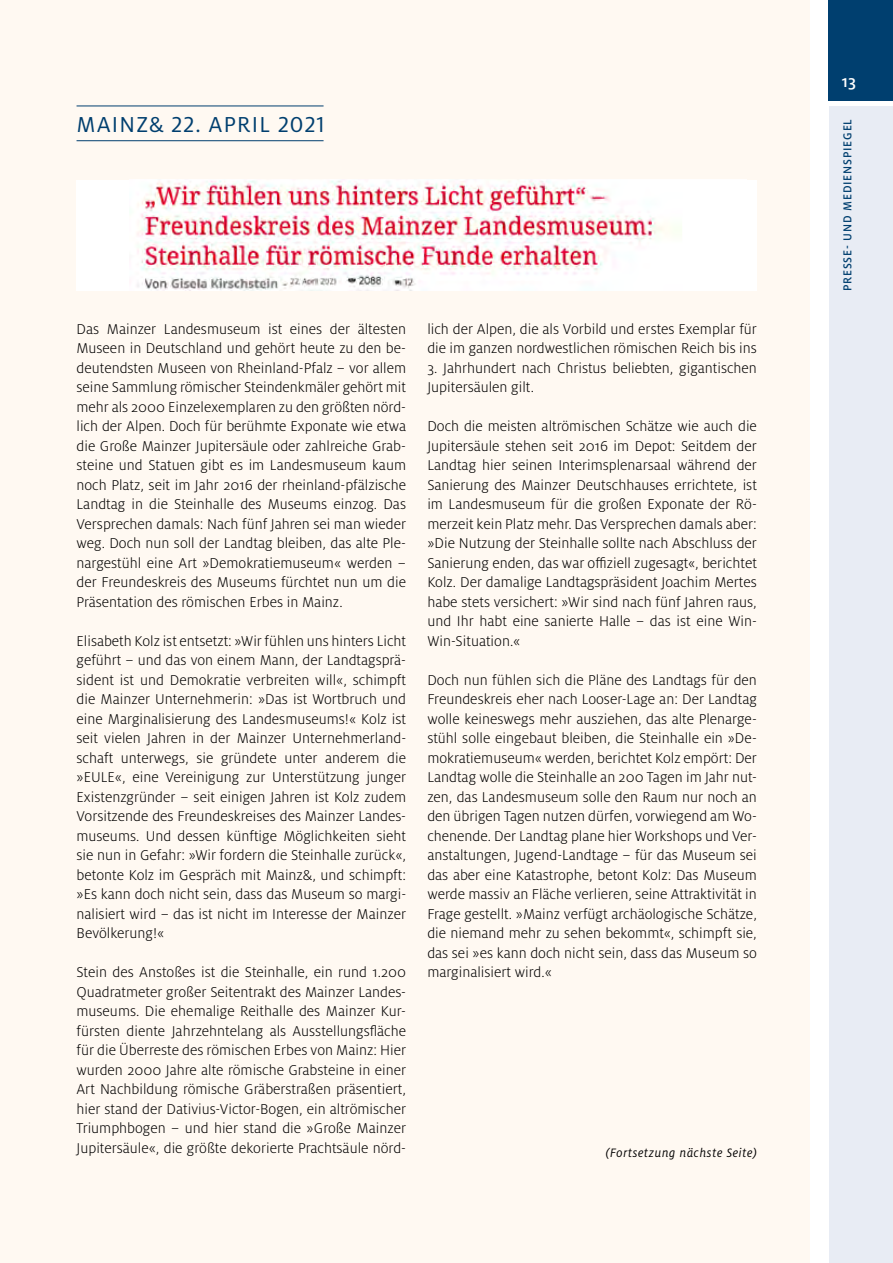
<style>
.page{position:relative;width:893px;height:1263px;background:#fff}
.page>*{position:absolute;margin:0;border:0;box-sizing:border-box;transform-origin:0 0}
.t1{font:24px "Milo OT";letter-spacing:.05em;color:#003f6f}
.t2{font:500 18px "Milo OT";color:#fff}
.t3{font:300 15.75px/19.5px "Milo OT";color:#000;text-align:justify}
.t4{font:italic 13.5px "Milo OT";letter-spacing:.05em;color:#000}
.t5{font:500 12.75px "Milo OT";letter-spacing:.07em;color:#003f6f;scale:.95 1}
</style>
<div class="page">
<div style="left:0;top:0;width:809px;height:1263px;background:#fff9f2"></div>
<div style="left:829px;top:0;width:64px;height:100px;background:#003f6f"></div>
<div style="left:829px;top:106px;width:64px;height:1157px;background:#e8ecf4"></div>
<hr style="left:77px;top:106px;width:247px;height:1px;background:#003f6f">
<hr style="left:77px;top:140px;width:247px;height:1px;background:#003f6f">
<div style="left:77px;top:180px;width:680px;height:110px;background:#fff"></div>
<img style="left:137px;top:180px;width:545px;height:110px">
<h1 class="t1" style="left:77px;top:111px;width:249px">MAINZ&amp; 22. APRIL 2021</h1>
<p class="t3" style="left:77px;top:319px;width:331px">Das Mainzer Landesmuseum ist eines der ältesten Museen in Deutschland und gehört heute zu den be&shy;deutendsten Museen von Rheinland-Pfalz – vor allem seine Sammlung römischer Steindenkmäler gehört mit mehr als 2000 Einzelexemplaren zu den größten nörd&shy;lich der Alpen. Doch für berühmte Exponate wie etwa die Große Mainzer Jupitersäule oder zahlreiche Grab&shy;steine und Statuen gibt es im Landesmuseum kaum noch Platz, seit im Jahr 2016 der rheinland-pfälzische Landtag in die Steinhalle des Museums einzog. Das Versprechen damals: Nach fünf Jahren sei man wieder weg. Doch nun soll der Landtag bleiben, das alte Ple&shy;nargestühl eine Art »Demokratiemuseum« werden – der Freundeskreis des Museums fürchtet nun um die Präsentation des römischen Erbes in Mainz.</p>
<p class="t3" style="left:77px;top:631px;width:331px">Elisabeth Kolz ist entsetzt: »Wir fühlen uns hinters Licht geführt – und das von einem Mann, der Landtagsprä&shy;sident ist und Demokratie verbreiten will«, schimpft die Mainzer Unternehmerin: »Das ist Wortbruch und eine Marginalisierung des Landesmuseums!« Kolz ist seit vielen Jahren in der Mainzer Unternehmerland&shy;schaft unterwegs, sie gründete unter anderem die »EULE«, eine Vereinigung zur Unterstützung junger Existenzgründer – seit einigen Jahren ist Kolz zudem Vorsitzende des Freundeskreises des Mainzer Landes&shy;museums. Und dessen künftige Möglichkeiten sieht sie nun in Gefahr: »Wir fordern die Steinhalle zurück«, betonte Kolz im Gespräch mit Mainz&amp;, und schimpft: »Es kann doch nicht sein, dass das Museum so margi&shy;nalisiert wird – das ist nicht im Interesse der Mainzer Bevölkerung!«</p>
<p class="t3" style="left:77px;top:963px;width:331px">Stein des Anstoßes ist die Steinhalle, ein rund 1.200<br>Quadratmeter großer Seitentrakt des Mainzer Landes&shy;museums. Die ehemalige Reithalle des Mainzer Kur&shy;fürsten diente Jahrzehntelang als Ausstellungsfläche für die Überreste des römischen Erbes von Mainz: Hier wurden 2000 Jahre alte römische Grabsteine in einer Art Nachbildung römische Gräberstraßen präsentiert, hier stand der Dativius-Victor-Bogen, ein altrömischer Triumphbogen – und hier stand die »Große Mainzer Jupitersäule«, die größte dekorierte Prachtsäule nörd-</p>
<p class="t3" style="left:427px;top:319px;width:331px">lich der Alpen, die als Vorbild und erstes Exemplar für die im ganzen nordwestlichen römischen Reich bis ins</p>
<p class="t3" style="left:427px;top:358px;width:331px">3. Jahrhundert nach Christus beliebten, gigantischen<br>Jupitersäulen gilt.</p>
<p class="t3" style="left:427px;top:417px;width:331px">Doch die meisten altrömischen Schätze wie auch die Jupitersäule stehen seit 2016 im Depot: Seitdem der Landtag hier seinen Interimsplenarsaal während der Sanierung des Mainzer Deutschhauses errichtete, ist im Landesmuseum für die großen Exponate der Rö&shy;merzeit kein Platz mehr. Das Versprechen damals aber: »Die Nutzung der Steinhalle sollte nach Abschluss der Sanierung enden, das war offiziell zugesagt«, berichtet Kolz. Der damalige Landtagspräsident Joachim Mertes habe stets versichert: »Wir sind nach fünf Jahren raus, und Ihr habt eine sanierte Halle – das ist eine Win-Win-Situation.«</p>
<p class="t3" style="left:427px;top:670px;width:331px">Doch nun fühlen sich die Pläne des Landtags für den Freundeskreis eher nach Looser-Lage an: Der Landtag wolle keineswegs mehr ausziehen, das alte Plenarge&shy;stühl solle eingebaut bleiben, die Steinhalle ein »De&shy;mokratiemuseum« werden, berichtet Kolz empört: Der Landtag wolle die Steinhalle an 200 Tagen im Jahr nut&shy;zen, das Landesmuseum solle den Raum nur noch an den übrigen Tagen nutzen dürfen, vorwiegend am Wo&shy;chenende. Der Landtag plane hier Workshops und Ver&shy;anstaltungen, Jugend-Landtage – für das Museum sei das aber eine Katastrophe, betont Kolz: Das Museum werde massiv an Fläche verlieren, seine Attraktivität in Frage gestellt. »Mainz verfügt archäologische Schätze, die niemand mehr zu sehen bekommt«, schimpft sie, das sei »es kann doch nicht sein, dass das Museum so marginalisiert wird.«</p>
<p class="t4" style="left:606px;top:1145px;width:153px">(Fortsetzung nächste Seite)</p>
<p class="t2" style="left:842px;top:72px;width:16px">13</p>
<p class="t5" style="left:840px;top:291px;width:183px;rotate:-90deg">Presse- und Medienspiegel</p>
</div>
